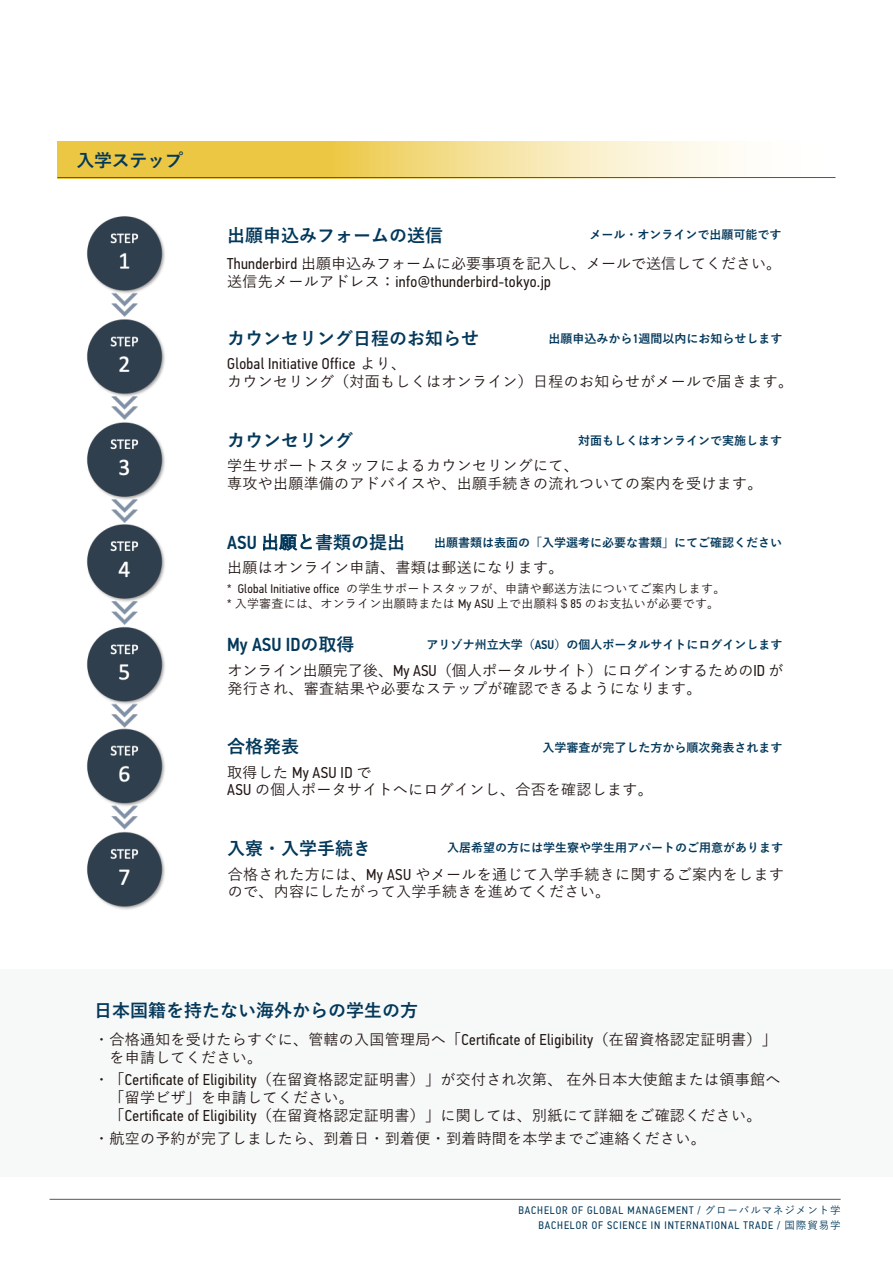
<style>
.page{position:relative;width:893px;height:1263px;background:#fff}
.page>*{position:absolute;margin:0;border:0;box-sizing:border-box;transform-origin:0 0}
.t1{font:700 18px "Yu Go";color:#03385a}
.t2{font:15.75px "PF Din Text Cond Pro";letter-spacing:.02em;color:#221815}
.t3{font:500 15px/18px "Yu Go";letter-spacing:.02em;color:#221815}
.t4{font:500 15px "Yu Go";color:#221815}
.t5{font:700 12px "Yu Go";color:#03385a}
.t6{font:500 12px/15px "Yu Go";letter-spacing:.02em;color:#221815}
.t7{font:700 12px "Yu Gothic";color:#03385a}
.t8{font:10.95px/15px "PF Din Text Cond Pro";letter-spacing:.08em;color:#03385a;text-align:right}
.s1{font-family:"PF Din Text Cond Pro";font-weight:400;font-size:15.75px}
.s2{font-family:"Yu Go";font-weight:500;font-size:15px}
.s3{font-family:"PF Din Text Cond Pro";font-weight:500;font-size:12.6px}
.s4{font-family:"Yu Gothic"}
.s5{font-family:"PF Din Text Cond Pro";font-weight:500;font-size:18.9px}
.s6{font-family:"Yu Gothic";font-weight:500;font-size:18px}
.s7{font-size:18px}
.s8{font-family:"PF Din Text Cond Pro";font-weight:400;font-size:12.6px}
.s9{font-family:"Yu Go";font-weight:500;font-size:10.5px}
</style>
<div class="page">
<svg style="left:58px;top:141px;width:701px;height:38px;background:#f2da85"></svg>
<div style="left:0;top:969px;width:893px;height:208px;background:#f7f8f8"></div>
<hr style="left:50px;top:1199px;width:791px;height:1px;background:#555759">
<hr style="left:57px;top:177px;width:778px;height:1px;background:#555759">
<img style="left:87px;top:216px;width:78px;height:694px">
<p class="t1" style="left:76px;top:150px;width:108px">入学ステップ</p>
<p class="t1" style="left:227px;top:225px;width:218px">出願申込みフォームの送信</p>
<p class="t5" style="left:590px;top:228px;width:193px">メール・オンラインで出願可能です</p>
<p class="t4" style="left:227px;top:249px;width:555px"><span class="s1">Thunderbird</span> 出願申込みフォームに必要事項を記入し、メールで送信してください。</p>
<p class="t2" style="left:227px;top:272px;width:325px"><span class="s2">送信先メールアドレス：</span>info@thunderbird-tokyo.jp</p>
<p class="t1" style="left:227px;top:328px;width:253px">カウンセリング日程のお知らせ</p>
<p class="t5" style="left:549px;top:332px;width:235px">出願申込みから<span class="s3">1</span>週間以内にお知らせします</p>
<p class="t2" style="left:227px;top:355px;width:180px">Global Initiative Office <span class="s2">より、</span></p>
<p class="t3" style="left:227px;top:371px;width:567px">カウンセリング（対面もしくは<span class="s4">オンライン</span>）日程のお知らせがメールで届きます。</p>
<p class="t1" style="left:227px;top:430px;width:127px">カウンセリング</p>
<p class="t5" style="left:578px;top:433px;width:205px">対面もしくはオンラインで実施します</p>
<p class="t3" style="left:227px;top:455px;width:537px">学生サポートスタッフによるカウンセリングにて、<br>専攻や出願準備のアドバイスや、出願手続きの流れついての案内を受けます。</p>
<p class="t5" style="left:227px;top:535px;width:556px"><span class="s5">ASU</span> <span class="s6">出願と</span><span class="s7">書類の提出　　</span>出願書類は表面の「入学選考に必要な書類」にてご確認ください</p>
<p class="t3" style="left:227px;top:557px;width:338px">出願はオンライン申請、書類は郵送になります。</p>
<p class="t6" style="left:227px;top:579px;width:500px"><span class="s8">* Global Initiative office</span> の学生サポートスタッフが、申請や郵送方法についてご案内します。<span class="s8">*</span> 入学審査には、オンライン出願時または <span class="s8">My ASU</span> 上で出願料＄<span class="s8">85</span> のお支払いが必要です。</p>
<p class="t5" style="left:227px;top:638px;width:557px"><span class="s5">My ASU ID</span><span class="s7">の取得　　　　</span>アリゾナ州立大学（<span class="s3">ASU</span>）の個人ポータルサイトにログインします</p>
<p class="t3" style="left:227px;top:660px;width:558px">オンライン出願完了後、<span class="s1">My ASU</span>（個人ポータルサイト）にログインするための<span class="s1">ID</span> が発行され、審査結果や必要なステップが確認できるようになります。</p>
<p class="t1" style="left:227px;top:736px;width:73px">合格発表</p>
<p class="t7" style="left:542px;top:741px;width:242px">入学審査が完了した方から順次発表されます</p>
<p class="t2" style="left:227px;top:763px;width:146px"><span class="s2">取得した</span> My ASU ID <span class="s2">で</span></p>
<p class="t3" style="left:227px;top:779px;width:427px"><span class="s1">ASU</span> の個人ポータサイトへにログインし、合否を確認します。</p>
<p class="t5" style="left:227px;top:841px;width:557px"><span class="s7">入寮・入学手続き　　　　</span>入居希望の方には学生寮や学生用アパートのご用意があります</p>
<p class="t3" style="left:228px;top:864px;width:558px;line-height:16.8px">合格された方には、<span class="s1">My ASU</span> やメールを通じて入学手続きに関するご案内をしますので、内容にしたがって入学手続きを進めてください。</p>
<p class="t1" style="left:94px;top:1001px;width:325px">日本国籍を持たない海外からの学生の方</p>
<p class="t3" style="left:109px;top:1028px;width:669px;text-indent:-15px">・合格通知を受けたらすぐに、管轄の入国管理局へ「<span class="s1">Certificate of Eligibility</span>（在留資格認定証明書）」を申請してください。</p>
<p class="t3" style="left:109px;top:1069px;width:672px;text-indent:-15px">・「<span class="s1">Certificate of Eligibility</span>（在留資格認定証明書）」が交付され次第、在外日本大使館または領事館へ「留学ビザ」を申請してください。<br>「<span class="s1">Certificate of Eligibility</span>（在留資格認定証明書）」に関しては、別紙にて詳細をご確認ください。</p>
<p class="t3" style="left:94px;top:1127px;width:613px">・航空の予約が完了しましたら、到着日・到着便・到着時間を本学までご連絡ください。</p>
<p class="t8" style="left:518px;top:1203px;width:324px">BACHELOR OF GLOBAL MANAGEMENT / <span class="s9">グローバルマネジメント学<br></span>BACHELOR OF SCIENCE IN INTERNATIONAL TRADE / <span class="s9">国際貿易学</span></p>
</div>
